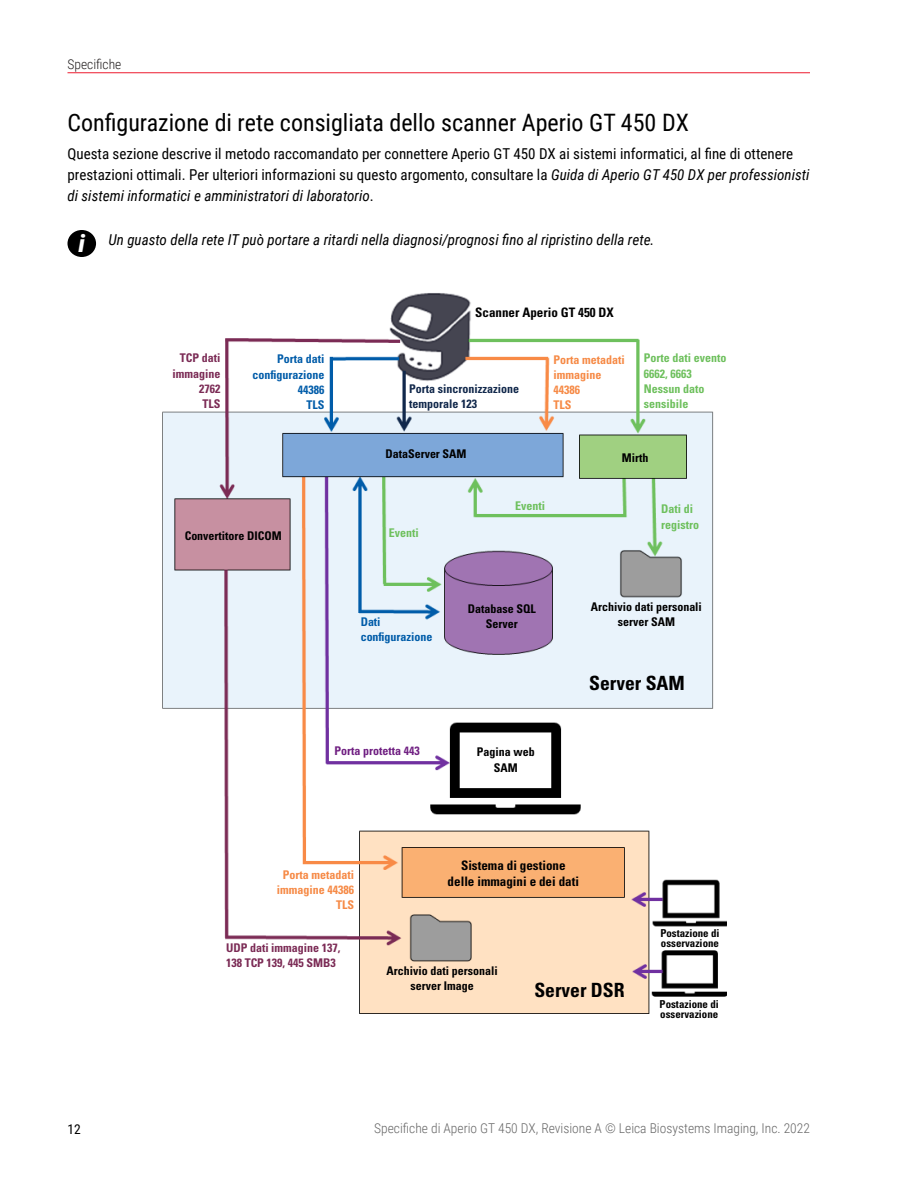
<style>
.page{position:relative;width:918px;height:1188px;background:#fff}
.page>*{position:absolute;margin:0;border:0;box-sizing:border-box;transform-origin:0 0}
.Heading_1{font:24px "Roboto Condensed";color:#000}
.t1{font:italic 900 24px "Roboto";color:#fff}
.t2{font:700 condensed 19.65px "Univers LT Std";color:#000}
.Body{font:15px/21px "Roboto Condensed";color:#000}
.Body_italic{font:italic 15px "Roboto Condensed";color:#000}
.t3{font:300 13.5px "Roboto Condensed";color:#666}
.t4{font:300 13.5px "Roboto Condensed";color:#231f20}
.t5{font:13.5px "Roboto Condensed";color:#000}
.t6{font:700 condensed 13.05px/15.3px "Univers LT Std";color:#000;text-align:center}
.t7{font:700 condensed 12px/15.3px "Univers LT Std";color:#000;text-align:center}
.t8{font:700 condensed 12px/15.3px "Univers LT Std";color:#6ec05d}
.t9{font:700 condensed 12px/15.3px "Univers LT Std";color:#7b2b55;text-align:right}
.t10{font:700 condensed 12px/15.3px "Univers LT Std";color:#f68a46}
.t11{font:700 condensed 12px/15.3px "Univers LT Std";color:#005ca9;text-align:right}
.t12{font:700 condensed 12px/15.3px "Univers LT Std";color:#11284b}
.t13{font:700 condensed 12px "Univers LT Std";color:#702082}
.t14{font:700 condensed 10.95px/9.8px "Univers LT Std";color:#000}
.s1{font-style:italic}
</style>
<div class="page">
<hr style="left:68px;top:72px;width:742px;height:1px;background:#ed1b2f">
<div style="left:67px;top:230px;width:29px;height:27px;background:#000;border-radius:50%"></div>
<img style="left:162px;top:293px;width:565px;height:721px">
<div style="left:554px;top:355px;width:72px;height:54px;background:#fff"></div>
<div style="left:644px;top:354px;width:83px;height:54px;background:#fff"></div>
<div style="left:267px;top:870px;width:87px;height:39px;background:#fff"></div>
<p class="t4" style="left:68px;top:55px;width:55px">Specifiche</p>
<p class="Heading_1" style="left:68px;top:106px;width:623px">Configurazione di rete consigliata dello scanner Aperio GT 450 DX</p>
<p class="Body" style="left:68px;top:143px;width:744px">Questa sezione descrive il metodo raccomandato per connettere Aperio GT 450 DX ai sistemi informatici, al fine di ottenere prestazioni ottimali. Per ulteriori informazioni su questo argomento, consultare la <span class="s1">Guida di Aperio GT 450 DX per professionisti di sistemi informatici e amministratori di laboratorio</span>.</p>
<p class="t1" style="left:79px;top:227px;width:8px">i</p>
<p class="Body_italic" style="left:109px;top:229px;width:547px">Un guasto della rete IT può portare a ritardi nella diagnosi/prognosi fino al ripristino della rete.</p>
<p class="t6" style="left:475px;top:305px;width:140px">Scanner Aperio GT 450 DX</p>
<p class="t9" style="left:172px;top:350px;width:49px">TCP dati immagine<br>2762<br>TLS</p>
<p class="t10" style="left:554px;top:352px;width:73px">Porta metadati immagine<br>44386<br>TLS</p>
<p class="t11" style="left:253px;top:351px;width:73px">Porta dati configurazione<br>44386<br>TLS</p>
<p class="t12" style="left:409px;top:381px;width:111px">Porta sincronizzazione temporale 123</p>
<p class="t8" style="left:644px;top:350px;width:84px">Porte dati evento<br>6662, 6663<br>Nessun dato sensibile</p>
<p class="t7" style="left:185px;top:528px;width:99px">Convertitore DICOM</p>
<p class="t7" style="left:385px;top:446px;width:83px">DataServer SAM</p>
<p class="t7" style="left:622px;top:450px;width:28px">Mirth</p>
<p class="t8" style="left:389px;top:525px;width:31px">Eventi</p>
<p class="t8" style="left:515px;top:498px;width:31px">Eventi</p>
<p class="t8" style="left:661px;top:501px;width:39px">Dati di registro</p>
<p class="t11" style="left:361px;top:614px;width:73px;text-align:left">Dati configurazione</p>
<p class="t7" style="left:468px;top:601px;width:69px">Database SQL<br>Server</p>
<p class="t7" style="left:591px;top:599px;width:113px">Archivio dati personali server SAM</p>
<p class="t2" style="left:589px;top:671px;width:97px">Server SAM</p>
<p class="t13" style="left:335px;top:744px;width:87px">Porta protetta 443</p>
<p class="t7" style="left:477px;top:744px;width:59px">Pagina web<br>SAM</p>
<p class="t10" style="left:277px;top:867px;width:79px;text-align:right">Porta metadati immagine 44386<br>TLS</p>
<p class="t9" style="left:226px;top:940px;width:116px;text-align:left">UDP dati immagine 137,<br>138 TCP 139, 445 SMB3</p>
<p class="t6" style="left:448px;top:858px;width:133px">Sistema di gestione delle immagini e dei dati</p>
<p class="t7" style="left:387px;top:963px;width:113px">Archivio dati personali server Image</p>
<p class="t2" style="left:534px;top:978px;width:92px">Server DSR</p>
<p class="t14" style="left:660px;top:928px;width:61px">Postazione di osservazione</p>
<p class="t14" style="left:660px;top:999px;width:61px">Postazione di osservazione</p>
<p class="t5" style="left:68px;top:1120px;width:15px">12</p>
<p class="t3" style="left:374px;top:1119px;width:437px">Specifiche di Aperio GT 450 DX, Revisione A © Leica Biosystems Imaging, Inc. 2022</p>
</div>
